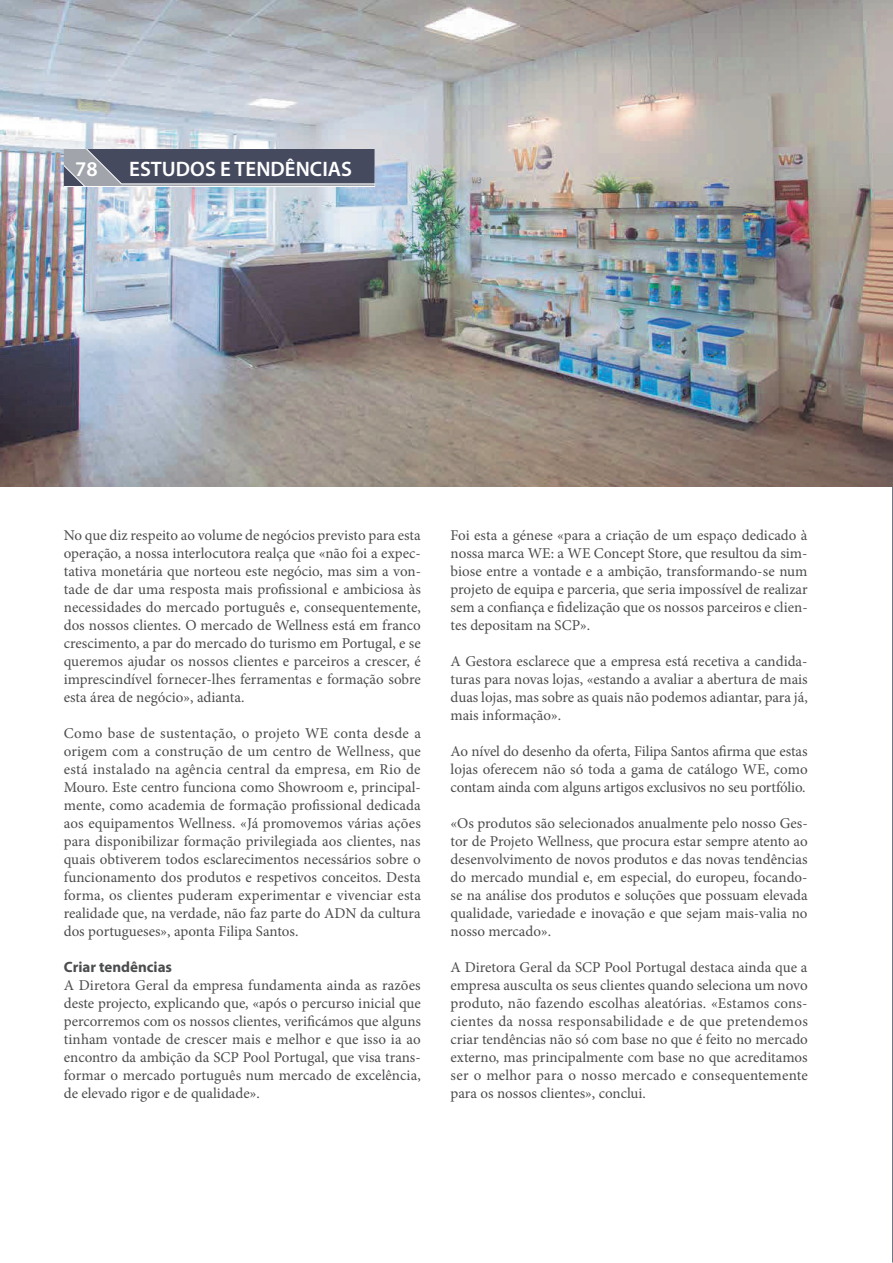
<style>
.page{position:relative;width:893px;height:1263px;background:#fff}
.page>*{position:absolute;margin:0;border:0;box-sizing:border-box;transform-origin:0 0}
.t1{font:600 21px "Myriad Pro";color:#fff}
.t2{font:15px/18px "Minion Pro";color:#4b4c4d;text-align:justify}
.t3{font:700 15px "Myriad Pro";color:#4b4c4d}
</style>
<div class="page">
<img style="left:0;top:0;width:893px;height:486px">
<svg style="left:64px;top:149px;width:311px;height:37px"></svg>
<h1 class="t1" style="left:75px;top:161px;width:24px">78</h1>
<h1 class="t1" style="left:129px;top:161px;width:224px">ESTUDOS E TENDÊNCIAS</h1>
<p class="t2" style="left:64px;top:527px;width:359px">No que diz respeito ao volume de negócios previsto para esta operação, a nossa interlocutora realça que «não foi a expec&shy;tativa monetária que norteou este negócio, mas sim a von&shy;tade de dar uma resposta mais profissional e ambiciosa às necessidades do mercado português e, consequentemente, dos nossos clientes. O mercado de Wellness está em franco crescimento, a par do mercado do turismo em Portugal, e se queremos ajudar os nossos clientes e parceiros a crescer, é imprescindível fornecer-lhes ferramentas e formação sobre esta área de negócio», adianta.</p>
<p class="t2" style="left:64px;top:725px;width:359px">Como base de sustentação, o projeto WE conta desde a origem com a construção de um centro de Wellness, que está instalado na agência central da empresa, em Rio de Mouro. Este centro funciona como Showroom e, principal&shy;mente, como academia de formação profissional dedicada aos equipamentos Wellness. «Já promovemos várias ações para disponibilizar formação privilegiada aos clientes, nas quais obtiverem todos esclarecimentos necessários sobre o funcionamento dos produtos e respetivos conceitos. Desta forma, os clientes puderam experimentar e vivenciar esta realidade que, na verdade, não faz parte do ADN da cultura dos portugueses», aponta Filipa Santos.</p>
<p class="t3" style="left:64px;top:958px;width:110px">Criar tendências</p>
<p class="t2" style="left:64px;top:977px;width:359px">A Diretora Geral da empresa fundamenta ainda as razões deste projecto, explicando que, «após o percurso inicial que percorremos com os nossos clientes, verificámos que alguns tinham vontade de crescer mais e melhor e que isso ia ao encontro da ambição da SCP Pool Portugal, que visa trans&shy;formar o mercado português num mercado de excelência, de elevado rigor e de qualidade».</p>
<p class="t2" style="left:451px;top:527px;width:359px">Foi esta a génese «para a criação de um espaço dedicado à nossa marca WE: a WE Concept Store, que resultou da sim&shy;biose entre a vontade e a ambição, transformando-se num projeto de equipa e parceria, que seria impossível de realizar sem a confiança e fidelização que os nossos parceiros e clien&shy;tes depositam na SCP».</p>
<p class="t2" style="left:451px;top:653px;width:359px">A Gestora esclarece que a empresa está recetiva a candida&shy;turas para novas lojas, «estando a avaliar a abertura de mais duas lojas, mas sobre as quais não podemos adiantar, para já, mais informação».</p>
<p class="t2" style="left:451px;top:743px;width:359px">Ao nível do desenho da oferta, Filipa Santos afirma que estas lojas oferecem não só toda a gama de catálogo WE, como contam ainda com alguns artigos exclusivos no seu portfólio.</p>
<p class="t2" style="left:451px;top:815px;width:359px">«Os produtos são selecionados anualmente pelo nosso Ges&shy;tor de Projeto Wellness, que procura estar sempre atento ao desenvolvimento de novos produtos e das novas tendências do mercado mundial e, em especial, do europeu, focando&shy;se na análise dos produtos e soluções que possuam elevada qualidade, variedade e inovação e que sejam mais-valia no nosso mercado».</p>
<p class="t2" style="left:451px;top:959px;width:359px">A Diretora Geral da SCP Pool Portugal destaca ainda que a empresa ausculta os seus clientes quando seleciona um novo produto, não fazendo escolhas aleatórias. «Estamos cons&shy;cientes da nossa responsabilidade e de que pretendemos criar tendências não só com base no que é feito no mercado externo, mas principalmente com base no que acreditamos ser o melhor para o nosso mercado e consequentemente para os nossos clientes», conclui.</p>
</div>
